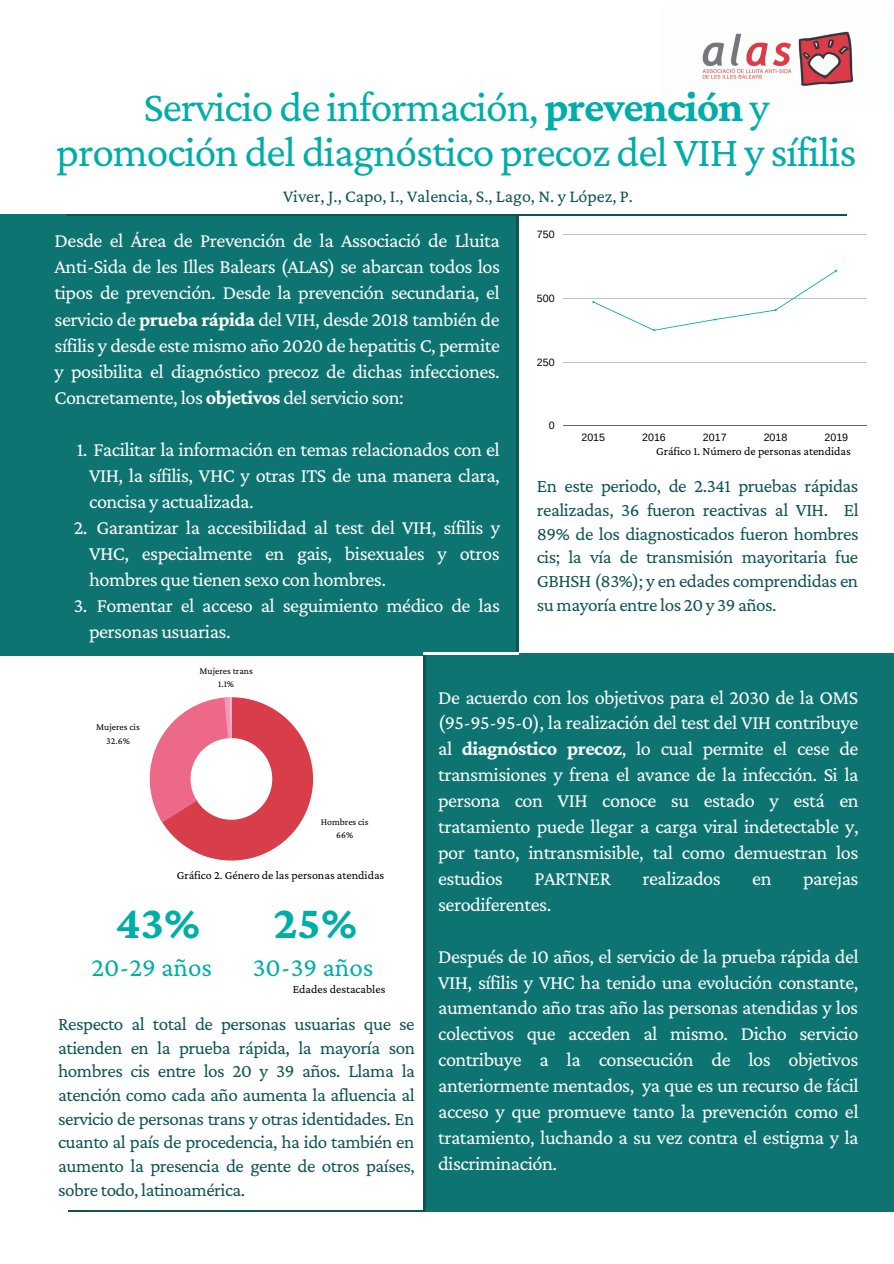
<style>
.page{position:relative;width:894px;height:1264px;background:#fff}
.page>*{position:absolute;margin:0;border:0;box-sizing:border-box;transform-origin:0 0}
.t1{font:700 47.25px "Crimson Pro";color:#00ada9}
.t2{font:43.5px/45.6px "Crimson Pro";letter-spacing:-.025em;color:#00ada9;text-align:center}
.t3{font:27px "Crimson Pro";color:#00ada9}
.t4{font:20.25px/26px "Crimson Pro";letter-spacing:-.025em;color:#fff;text-align:justify}
.t5{font:19.05px/23.7px "Crimson Pro";letter-spacing:-.025em;color:#0e5453;text-align:justify}
.t6{font:18px "Crimson Pro";color:#0e5453}
.t7{font:12px "Crimson Pro";color:#000}
.t8{font:10.65px "Arimo";color:#000}
.t9{font:9.75px/13.5px "Crimson Pro";color:#000;text-align:center}
.s1{font-weight:700}
</style>
<div class="page">
<div style="left:0;top:214px;width:517px;height:441px;background:#0d7472"></div>
<hr style="left:516px;top:216px;width:2px;height:439px;background:#0e5453">
<div style="left:425px;top:653px;width:468px;height:558px;background:#0d7472"></div>
<hr style="left:423px;top:654px;width:2px;height:557px;background:#0e5453">
<hr style="left:422px;top:652px;width:96px;height:2px;background:#fff">
<hr style="left:66px;top:214px;width:780px;height:1px;background:#0e5453">
<hr style="left:68px;top:1209px;width:357px;height:1px;background:#0e5453">
<img style="left:702px;top:31px;width:152px;height:55px">
<hr style="left:562px;top:234px;width:304px;height:1px;background:#000">
<hr style="left:562px;top:298px;width:304px;height:1px;background:#000">
<hr style="left:562px;top:362px;width:304px;height:1px;background:#000">
<hr style="left:562px;top:426px;width:304px;height:1px;background:#000">
<svg style="left:592px;top:270px;width:245px;height:61px"></svg>
<svg style="left:150px;top:697px;width:163px;height:163px"></svg>
<h2 class="t2" style="left:56px;top:83px;width:801px">Servicio de información, <span class="s1">prevención</span> y promoción del diagnóstico precoz del VIH y sífilis</h2>
<p class="t6" style="left:283px;top:186px;width:351px">Viver, J., Capo, I., Valencia, S., Lago, N. y López, P.</p>
<p class="t4" style="left:55px;top:227px;width:447px">Desde el Área de Prevención de la Associació de Lluita Anti-Sida de les Illes Balears (ALAS) se abarcan todos los tipos de prevención. Desde la prevención secundaria, el servicio de <span class="s1">prueba rápida</span> del VIH, desde 2018 también de sífilis y desde este mismo año 2020 de hepatitis C, permite y posibilita el diagnóstico precoz de dichas infecciones.<br>Concretamente, los <span class="s1">objetivos</span> del servicio son:</p>
<p class="t4" style="left:89px;top:436px;width:412px;text-indent:-12px">1. Facilitar la información en temas relacionados con el VIH, la sífilis, VHC y otras ITS de una manera clara, concisa y actualizada.</p>
<p class="t4" style="left:74px;top:514px;width:427px">2. Garantizar la accesibilidad al test del VIH, sífilis y</p>
<p class="t4" style="left:89px;top:540px;width:412px">VHC, especialmente en gais, bisexuales y otros</p>
<p class="t4" style="left:89px;top:566px;width:298px">hombres que tienen sexo con hombres.</p>
<p class="t4" style="left:97px;top:592px;width:404px">Fomentar el acceso al seguimiento médico de las</p>
<p class="t4" style="left:89px;top:618px;width:143px">personas usuarias.</p>
<p class="t4" style="left:74px;top:592px;width:15px">3.</p>
<p class="t9" style="left:199px;top:663px;width:55px">Mujeres trans<br>1.1%</p>
<p class="t8" style="left:536px;top:229px;width:19px">750</p>
<p class="t8" style="left:536px;top:292px;width:19px">500</p>
<p class="t8" style="left:536px;top:356px;width:19px">250</p>
<p class="t8" style="left:548px;top:420px;width:7px">0</p>
<p class="t8" style="left:581px;top:431px;width:25px">2015</p>
<p class="t8" style="left:642px;top:431px;width:25px">2016</p>
<p class="t8" style="left:702px;top:431px;width:25px">2017</p>
<p class="t8" style="left:763px;top:431px;width:25px">2018</p>
<p class="t8" style="left:824px;top:431px;width:25px">2019</p>
<p class="t7" style="left:656px;top:444px;width:196px">Gráfico 1. Número de personas atendidas</p>
<p class="t5" style="left:536px;top:474px;width:323px">En este periodo, de 2.341 pruebas rápidas realizadas, 36 fueron reactivas al VIH. El 89% de los diagnosticados fueron hombres cis; la vía de transmisión mayoritaria fue GBHSH (83%); y en edades comprendidas en su mayoría entre los 20 y 39 años.</p>
<p class="t9" style="left:96px;top:720px;width:45px">Mujeres cis<br>32.6%</p>
<p class="t9" style="left:321px;top:814px;width:49px">Hombres cis<br>66%</p>
<p class="t7" style="left:177px;top:868px;width:209px">Gráfico 2. Género de las personas atendidas</p>
<h1 class="t1" style="left:115px;top:896px;width:87px">43%</h1>
<h1 class="t1" style="left:273px;top:896px;width:85px">25%</h1>
<h3 class="t3" style="left:91px;top:951px;width:122px">20-29 años</h3>
<h3 class="t3" style="left:253px;top:951px;width:122px">30-39 años</h3>
<p class="t7" style="left:293px;top:982px;width:94px">Edades destacables</p>
<p class="t5" style="left:58px;top:1011px;width:358px">Respecto al total de personas usuarias que se atienden en la prueba rápida, la mayoría son hombres cis entre los 20 y 39 años. Llama la atención como cada año aumenta la afluencia al servicio de personas trans y otras identidades. En cuanto al país de procedencia, ha ido también en aumento la presencia de gente de otros países, sobre todo, latinoamérica.</p>
<p class="t4" style="left:438px;top:683px;width:422px">De acuerdo con los objetivos para el 2030 de la OMS (95-95-95-0), la realización del test del VIH contribuye al <span class="s1">diagnóstico precoz</span>, lo cual permite el cese de transmisiones y frena el avance de la infección. Si la persona con VIH conoce su estado y está en tratamiento puede llegar a carga viral indetectable y, por tanto, intransmisible, tal como demuestran los estudios</p>
<p class="t4" style="left:534px;top:865px;width:78px">PARTNER</p>
<p class="t4" style="left:642px;top:865px;width:80px">realizados</p>
<p class="t4" style="left:752px;top:865px;width:21px">en</p>
<p class="t4" style="left:802px;top:865px;width:57px">parejas</p>
<p class="t4" style="left:438px;top:891px;width:115px">serodiferentes.</p>
<p class="t4" style="left:438px;top:942px;width:422px">Después de 10 años, el servicio de la prueba rápida del VIH, sífilis y VHC ha tenido una evolución constante, aumentando año tras año las personas atendidas y los colectivos que acceden al mismo. Dicho servicio contribuye a la consecución de los objetivos anteriormente mentados, ya que es un recurso de fácil acceso y que promueve tanto la prevención como el tratamiento, luchando a su vez contra el estigma y la discriminación.</p>
</div>
